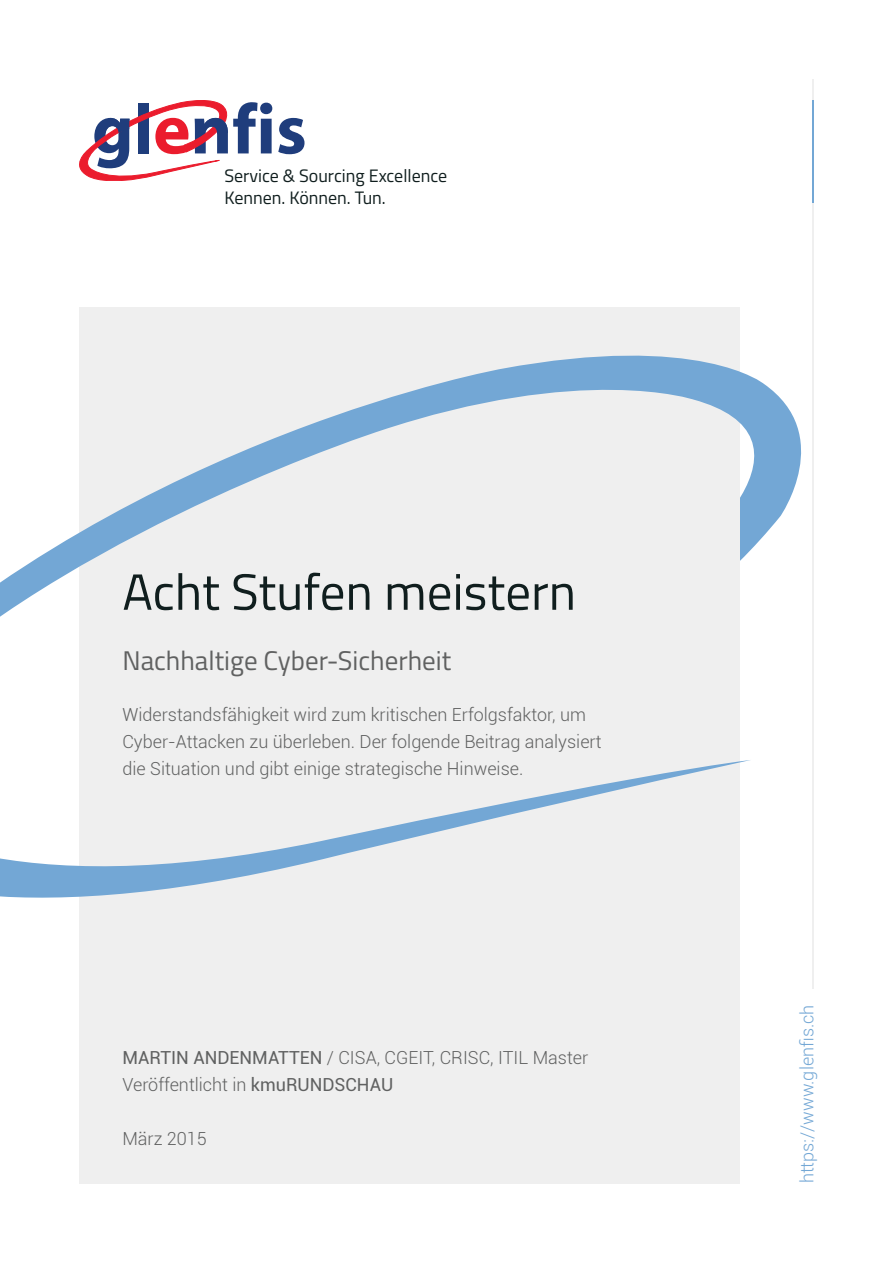
<style>
.page{position:relative;width:893px;height:1263px;background:#fff}
.page>*{position:absolute;margin:0;border:0;box-sizing:border-box;transform-origin:0 0}
.t1{font:51px "Titillium Web";color:#101e1e}
.t2{font:27px "Titillium Web";color:#606161}
.t3{font:300 18px/27px "Roboto";color:#606161}
.t4{font:18px/21.6px "Titillium Web";color:#101e1e}
.t5{font:300 18px "Roboto";color:#73a7d5}
.s1{font-weight:400}
</style>
<div class="page">
<hr style="left:812px;top:80px;width:1px;height:909px;background:#efefef">
<div style="left:80px;top:307px;width:660px;height:876px;background:#efefef"></div>
<svg style="left:0;top:332px;width:814px;height:608px"></svg>
<div style="left:508px;top:496px;width:232px;height:213px;background:#efefef"></div>
<svg style="left:278px;top:118px;width:26px;height:36px"></svg>
<svg style="left:80px;top:100px;width:192px;height:81px"></svg>
<hr style="left:812px;top:100px;width:1px;height:103px;background:#73a7d5">
<p class="t4" style="left:224px;top:164px;width:224px">Service &amp; Sourcing Excellence<br>Kennen. Können. Tun.</p>
<h1 class="t1" style="left:122px;top:555px;width:455px">Acht Stufen meistern</h1>
<h2 class="t2" style="left:122px;top:640px;width:330px">Nachhaltige Cyber-Sicherheit</h2>
<p class="t3" style="left:122px;top:700px;width:481px">Widerstandsfähigkeit wird zum kritischen Erfolgsfaktor, um<br>Cyber-Attacken zu überleben. Der folgende Beitrag analysiert die Situation und gibt einige strategische Hinweise.</p>
<p class="t3" style="left:122px;top:1043px;width:467px"><span class="s1">MARTIN ANDENMATTEN</span> / CISA, CGEIT, CRISC, ITIL Master<br>Veröffentlicht in <span class="s1">kmuRUNDSCHAU</span></p>
<p class="t3" style="left:122px;top:1124px;width:86px">März 2015</p>
<p class="t5" style="left:795px;top:1183px;width:180px;rotate:-90deg">https://www.glenfis.ch</p>
</div>
